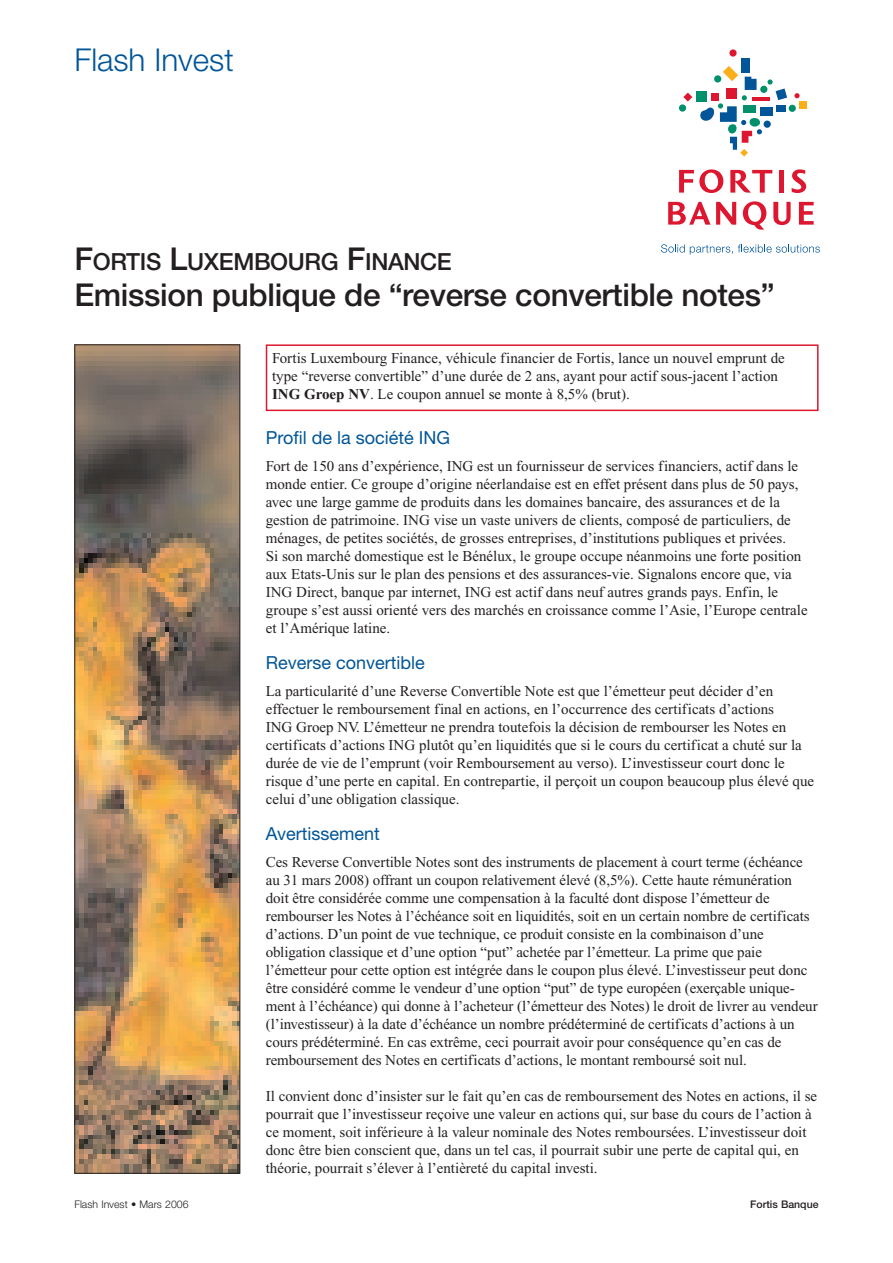
<style>
.page{position:relative;width:893px;height:1263px;background:#fff}
.page>*{position:absolute;margin:0;border:0;box-sizing:border-box;transform-origin:0 0}
.t1{font:500 31.5px "Helvetica Neue";letter-spacing:-.01em;color:#231f20}
.t2{font:300 31.5px "Helvetica Neue";color:#015598}
.t3{font:500 23.7px "Helvetica Neue";letter-spacing:-.015em;color:#231f20}
.t4{font:18px "Helvetica Neue";color:#015598}
.t5{font:15px/18px "Times New Roman";color:#231f20}
.t6{font:300 10.5px "Helvetica Neue";color:#231f20}
.t7{font:500 10.5px "Helvetica Neue";color:#231f20}
.s1{font-size:31.5px}
.s2{font-weight:700}
</style>
<div class="page">
<div style="left:741px;top:58px;width:9px;height:14px;background:#015598"></div>
<div style="left:697px;top:91px;width:10px;height:10px;background:#00906c"></div>
<div style="left:679px;top:104px;width:7px;height:8px;background:#00906c;border-radius:50%"></div>
<svg style="left:683px;top:93px;width:9px;height:9px"></svg>
<svg style="left:700px;top:66px;width:87px;height:91px"></svg>
<div style="left:799px;top:102px;width:7px;height:7px;background:#faaf18"></div>
<div style="left:789px;top:105px;width:7px;height:7px;background:#00906c;border-radius:50%"></div>
<svg style="left:794px;top:93px;width:6px;height:5px"></svg>
<div style="left:729px;top:49px;width:8px;height:8px;background:#dc172f;border-radius:50%"></div>
<svg style="left:661px;top:244px;width:159px;height:11px"></svg>
<svg style="left:679px;top:169px;width:44px;height:24px"></svg>
<svg style="left:730px;top:170px;width:42px;height:23px"></svg>
<div style="left:779px;top:170px;width:5px;height:23px;background:#dc172f"></div>
<svg style="left:792px;top:169px;width:14px;height:24px"></svg>
<svg style="left:716px;top:202px;width:20px;height:23px"></svg>
<svg style="left:743px;top:201px;width:23px;height:29px"></svg>
<svg style="left:773px;top:202px;width:18px;height:23px"></svg>
<svg style="left:799px;top:202px;width:15px;height:23px"></svg>
<svg style="left:668px;top:202px;width:42px;height:23px"></svg>
<img style="left:76px;top:346px;width:162px;height:826px">
<div style="left:74px;top:344px;width:166px;height:830px;border:1px solid #231f20"></div>
<div style="left:266px;top:344px;width:553px;height:67px;border:2px solid #dc172f"></div>
<h1 class="t2" style="left:74px;top:49px;width:161px">Flash Invest</h1>
<h2 class="t3" style="left:74px;top:253px;width:379px"><span class="s1">F</span>ORTIS <span class="s1">L</span>UXEMBOURG <span class="s1">F</span>INANCE</h2>
<h1 class="t1" style="left:74px;top:284px;width:702px">Emission publique de “reverse convertible notes”</h1>
<p class="t5" style="left:272px;top:351px;width:514px">Fortis Luxembourg Finance, véhicule financier de Fortis, lance un nouvel emprunt de type “reverse convertible” d’une durée de 2 ans, ayant pour actif sous-jacent l’action<br><span class="s2">ING Groep NV</span>. Le coupon annuel se monte à 8,5% (brut).</p>
<p class="t4" style="left:266px;top:431px;width:186px">Profil de la société ING</p>
<p class="t5" style="left:266px;top:459px;width:543px">Fort de 150 ans d’expérience, ING est un fournisseur de services financiers, actif dans le monde entier. Ce groupe d’origine néerlandaise est en effet présent dans plus de 50 pays, avec une large gamme de produits dans les domaines bancaire, des assurances et de la gestion de patrimoine. ING vise un vaste univers de clients, composé de particuliers, de ménages, de petites sociétés, de grosses entreprises, d’institutions publiques et privées.<br>Si son marché domestique est le Bénélux, le groupe occupe néanmoins une forte position aux Etats-Unis sur le plan des pensions et des assurances-vie. Signalons encore que, via ING Direct, banque par internet, ING est actif dans neuf autres grands pays. Enfin, le groupe s’est aussi orienté vers des marchés en croissance comme l’Asie, l’Europe centrale et l’Amérique latine.</p>
<p class="t4" style="left:266px;top:656px;width:160px">Reverse convertible</p>
<p class="t5" style="left:266px;top:684px;width:550px">La particularité d’une Reverse Convertible Note est que l’émetteur peut décider d’en effectuer le remboursement final en actions, en l’occurrence des certificats d’actions<br>ING Groep NV. L’émetteur ne prendra toutefois la décision de rembourser les Notes en certificats d’actions ING plutôt qu’en liquidités que si le cours du certificat a chuté sur la durée de vie de l’emprunt (voir Remboursement au verso). L’investisseur court donc le risque d’une perte en capital. En contrepartie, il perçoit un coupon beaucoup plus élevé que celui d’une obligation classique.</p>
<p class="t4" style="left:266px;top:827px;width:116px">Avertissement</p>
<p class="t5" style="left:266px;top:855px;width:553px">Ces Reverse Convertible Notes sont des instruments de placement à court terme (échéance au 31 mars 2008) offrant un coupon relativement élevé (8,5%). Cette haute rémunération doit être considérée comme une compensation à la faculté dont dispose l’émetteur de rembourser les Notes à l’échéance soit en liquidités, soit en un certain nombre de certificats d’actions. D’un point de vue technique, ce produit consiste en la combinaison d’une obligation classique et d’une option “put” achetée par l’émetteur. La prime que paie l’émetteur pour cette option est intégrée dans le coupon plus élevé. L’investisseur peut donc être considéré comme le vendeur d’une option “put” de type européen (exerçable unique&shy;ment à l’échéance) qui donne à l’acheteur (l’émetteur des Notes) le droit de livrer au vendeur (l’investisseur) à la date d’échéance un nombre prédéterminé de certificats d’actions à un cours prédéterminé. En cas extrême, ceci pourrait avoir pour conséquence qu’en cas de remboursement des Notes en certificats d’actions, le montant remboursé soit nul.</p>
<p class="t5" style="left:266px;top:1089px;width:553px">Il convient donc d’insister sur le fait qu’en cas de remboursement des Notes en actions, il se pourrait que l’investisseur reçoive une valeur en actions qui, sur base du cours de l’action à ce moment, soit inférieure à la valeur nominale des Notes remboursées. L’investisseur doit donc être bien conscient que, dans un tel cas, il pourrait subir une perte de capital qui, en théorie, pourrait s’élever à l’entièreté du capital investi.</p>
<p class="t6" style="left:74px;top:1200px;width:116px">Flash Invest • Mars 2006</p>
<p class="t7" style="left:750px;top:1200px;width:70px">Fortis Banque</p>
</div>
